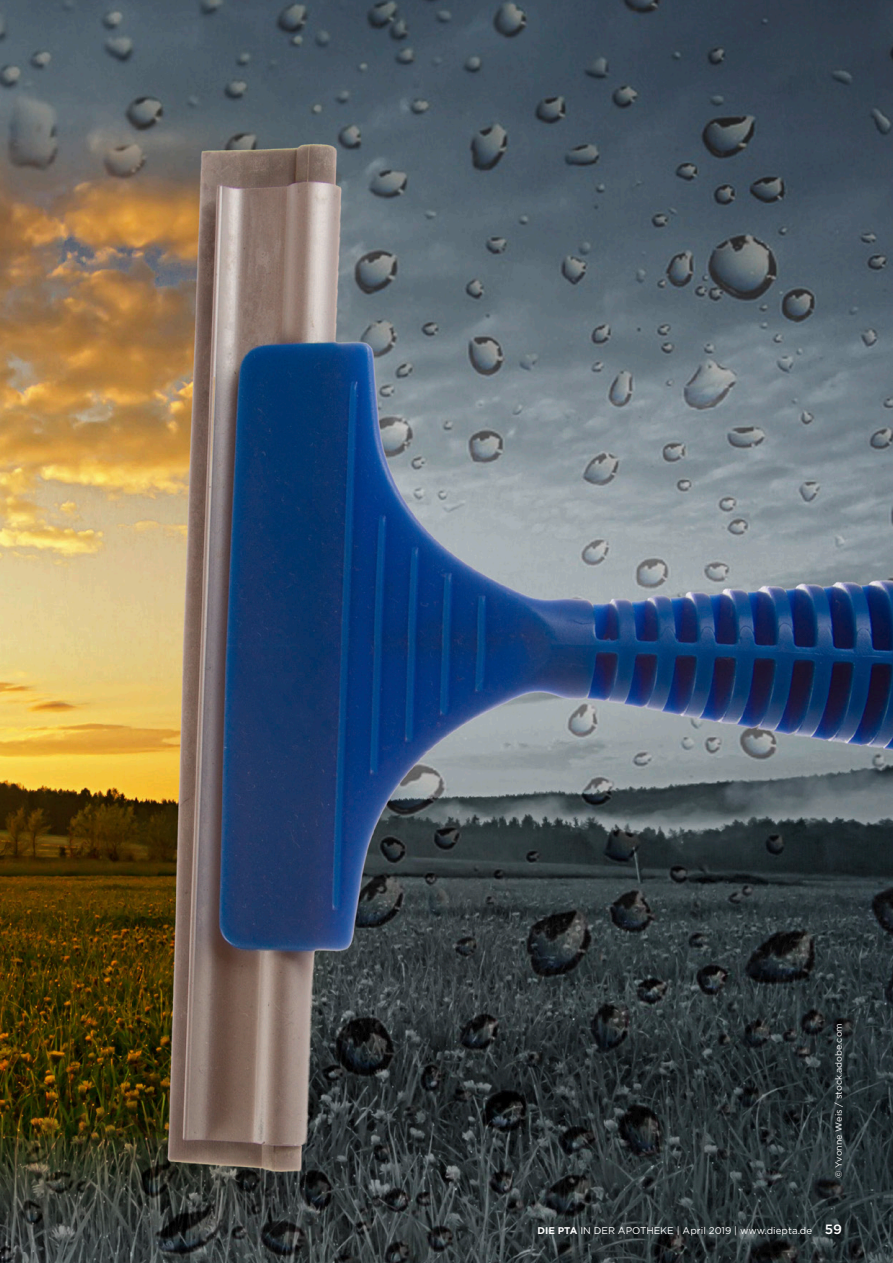
<style>
.page{position:relative;width:893px;height:1263px;background:#fff}
.page>*{position:absolute;margin:0;border:0;box-sizing:border-box;transform-origin:0 0}
.Seitenzahl_rechts{font:500 13.5px "Gotham";color:#fff}
.Fußzeile{font:9.75px "Gotham";color:#fff}
.Bildquelle{font:9px "Gotham";color:#fff}
.s1{font-weight:700}
</style>
<div class="page">
<img style="left:0;top:0;width:893px;height:1263px">
<p class="Bildquelle" style="left:833px;top:1178px;width:157px;rotate:-90deg">© Yvonne Weis / stock.adobe.com</p>
<p class="Fußzeile" style="left:537px;top:1224px;width:276px"><span class="s1">DIE PTA</span> IN DER APOTHEKE | April 2019 | www.diepta.de</p>
<p class="Seitenzahl_rechts" style="left:825px;top:1220px;width:19px">59</p>
</div>
